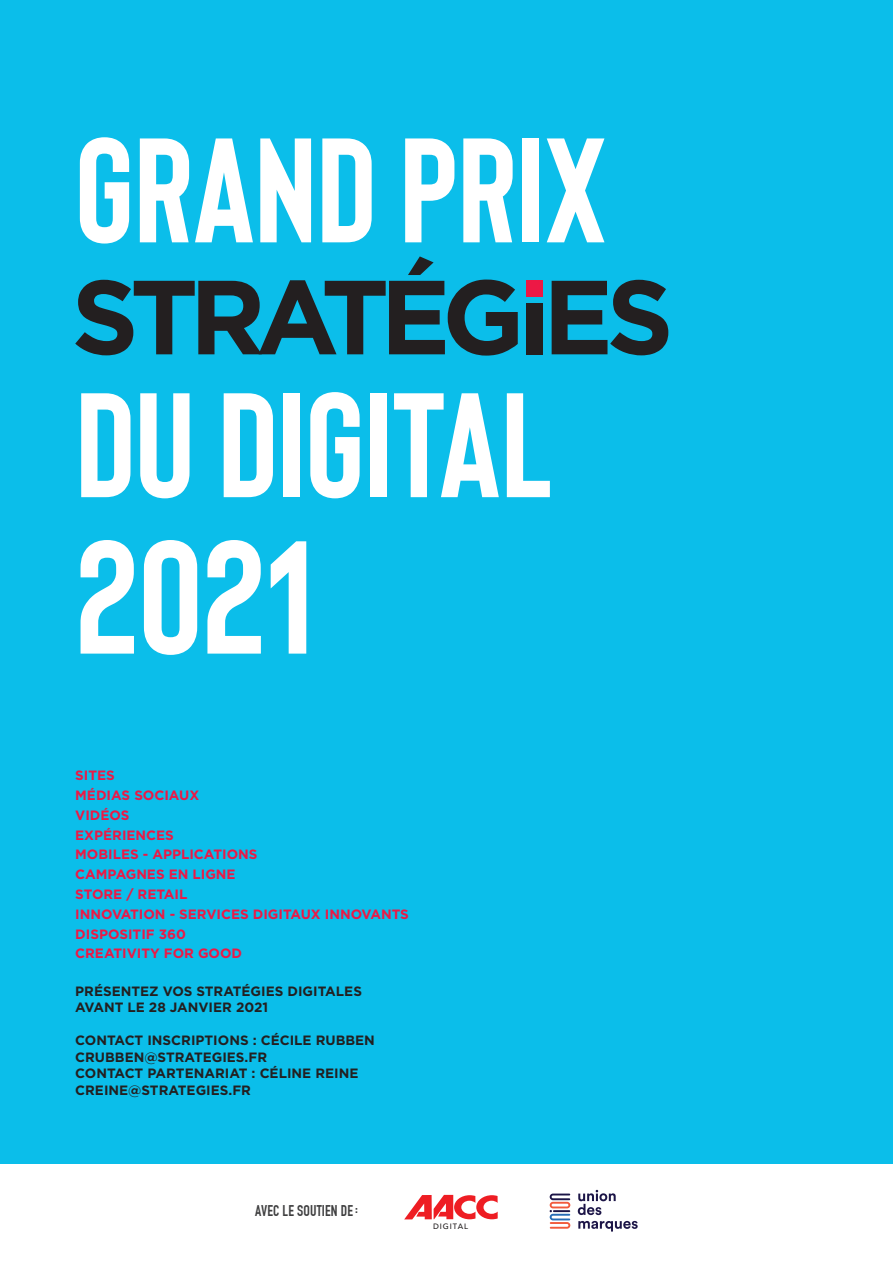
<style>
.page{position:relative;width:893px;height:1263px;background:#fff}
.page>*{position:absolute;margin:0;border:0;box-sizing:border-box;transform-origin:0 0}
.t1{font:700 160.35px "Bison";color:#fff}
.t2{font:700 148.35px/254.9px "Bison";color:#fff}
.t3{font:700 15.15px "DIN Condensed";letter-spacing:.01em;color:#3e3e3f}
.t4{font:700 13.5px/16.5px "Gotham";color:#231f20}
.t5{font:700 13.5px/19.8px "Gotham";color:#ed1845}
.t6{font:500 7.65px "Avenir Next";letter-spacing:.12em;color:#231f20}
</style>
<div class="page">
<svg style="left:578px;top:1190px;width:38px;height:25px"></svg>
<svg style="left:578px;top:1221px;width:60px;height:10px"></svg>
<svg style="left:550px;top:1193px;width:20px;height:36px"></svg>
<svg style="left:404px;top:1195px;width:94px;height:24px"></svg>
<div style="left:0;top:0;width:893px;height:1163px;background:#0bbeea"></div>
<svg style="left:75px;top:256px;width:443px;height:100px"></svg>
<div style="left:527px;top:303px;width:16px;height:51px;background:#231f20"></div>
<div style="left:527px;top:281px;width:16px;height:16px;background:#ed1845"></div>
<svg style="left:552px;top:280px;width:116px;height:75px"></svg>
<h2 class="t2" style="left:75px;top:64px;width:533px">GRAND PRIX<br>DU DIGITAL</h2>
<h1 class="t1" style="left:75px;top:510px;width:239px">2021</h1>
<p class="t5" style="left:75px;top:765px;width:335px">SITES<br>MÉDIAS SOCIAUX<br>VIDÉOS<br>EXPÉRIENCES<br>MOBILES - APPLICATIONS<br>CAMPAGNES EN LIGNE<br>STORE / RETAIL<br>INNOVATION - SERVICES DIGITAUX INNOVANTS<br>DISPOSITIF 360<br>CREATIVITY FOR GOOD</p>
<p class="t4" style="left:75px;top:983px;width:288px">PRÉSENTEZ VOS STRATÉGIES DIGITALES<br>AVANT LE 28 JANVIER 2021</p>
<p class="t4" style="left:75px;top:1032px;width:301px">CONTACT INSCRIPTIONS : CÉCILE RUBBEN<br>CRUBBEN@STRATEGIES.FR<br>CONTACT PARTENARIAT : CÉLINE REINE<br>CREINE@STRATEGIES.FR</p>
<p class="t3" style="left:255px;top:1202px;width:104px">AVEC LE SOUTIEN DE:</p>
<p class="t6" style="left:433px;top:1220px;width:36px">DIGITAL</p>
</div>
